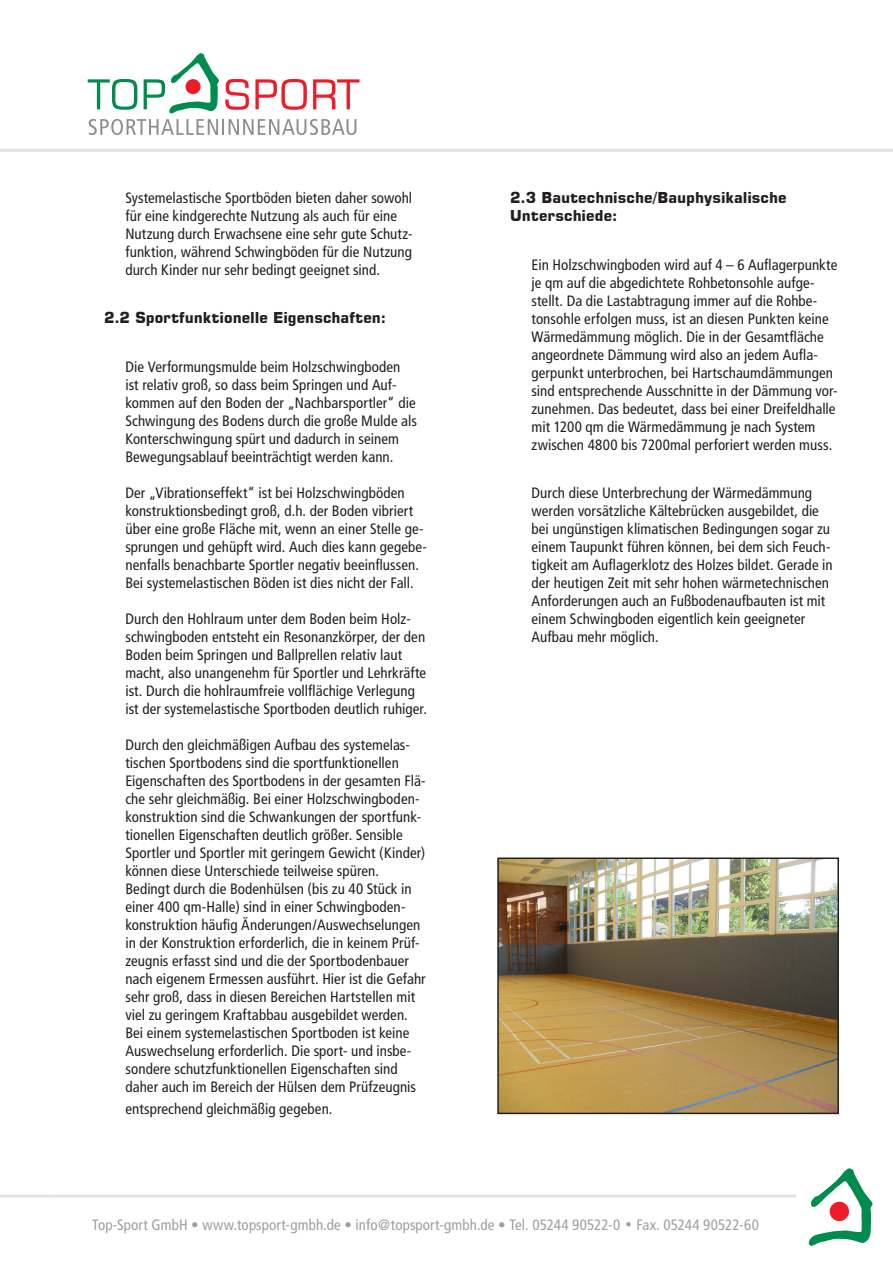
<style>
.page{position:relative;width:893px;height:1263px;background:#fff}
.page>*{position:absolute;margin:0;border:0;box-sizing:border-box;transform-origin:0 0}
.Body{font:condensed 15px/18px "Frutiger";letter-spacing:.005em;color:#231f20}
.t1{font:condensed 15px "Frutiger";letter-spacing:.005em;color:#9d9fa2}
.t2{font:700 15px/18px "Square 721 BT";color:#231f20}
.s1{font-family:"Square 721 BT";font-stretch:normal}
</style>
<div class="page">
<svg style="left:0;top:1197px;width:873px;height:47px"></svg>
<svg style="left:88px;top:79px;width:49px;height:31px"></svg>
<svg style="left:225px;top:79px;width:24px;height:31px"></svg>
<svg style="left:255px;top:79px;width:52px;height:31px"></svg>
<svg style="left:313px;top:79px;width:46px;height:30px"></svg>
<svg style="left:89px;top:119px;width:267px;height:16px"></svg>
<svg style="left:144px;top:53px;width:75px;height:60px"></svg>
<div style="left:186px;top:79px;width:15px;height:15px;background:#ee1c28;border-radius:50%"></div>
<hr style="left:0;top:149px;width:893px;height:3px;background:#e1e2e4">
<hr style="left:0;top:1194px;width:796px;height:3px;background:#e1e2e4">
<svg style="left:809px;top:1168px;width:63px;height:78px"></svg>
<div style="left:830px;top:1202px;width:19px;height:19px;background:#ee1c28;border-radius:50%"></div>
<img style="left:500px;top:860px;width:336px;height:251px">
<div style="left:497px;top:857px;width:342px;height:257px;border:2px solid #231f20"></div>
<p class="Body" style="left:125px;top:188px;width:289px">Systemelastische Sportböden bieten daher sowohl für eine kindgerechte Nutzung als auch für eine Nutzung durch Erwachsene eine sehr gute Schutz&shy;funktion, während Schwingböden für die Nutzung durch Kinder nur sehr bedingt geeignet sind.</p>
<h3 class="t2" style="left:104px;top:309px;width:283px">2.2 Sportfunktionelle Eigenschaften:</h3>
<p class="Body" style="left:125px;top:358px;width:293px">Die Verformungsmulde beim Holzschwingboden ist relativ groß, so dass beim Springen und Auf&shy;kommen auf den Boden der „Nachbarsportler“ die Schwingung des Bodens durch die große Mulde als Konterschwingung spürt und dadurch in seinem Bewegungsablauf beeinträchtigt werden kann.</p>
<p class="Body" style="left:125px;top:484px;width:303px">Der „Vibrationseffekt“ ist bei Holzschwingböden konstruktionsbedingt groß, d.h. der Boden vibriert über eine große Fläche mit, wenn an einer Stelle ge&shy;sprungen und gehüpft wird. Auch dies kann gegebe&shy;nenfalls benachbarte Sportler negativ beeinflussen.<br>Bei systemelastischen Böden ist dies nicht der Fall.</p>
<p class="Body" style="left:125px;top:610px;width:303px">Durch den Hohlraum unter dem Boden beim Holz&shy;schwingboden entsteht ein Resonanzkörper, der den Boden beim Springen und Ballprellen relativ laut macht, also unangenehm für Sportler und Lehrkräfte ist. Durch die hohlraumfreie vollflächige Verlegung ist der systemelastische Sportboden deutlich ruhiger.</p>
<p class="Body" style="left:125px;top:736px;width:302px">Durch den gleichmäßigen Aufbau des systemelas&shy;tischen Sportbodens sind die sportfunktionellen Eigenschaften des Sportbodens in der gesamten Flä&shy;che sehr gleichmäßig. Bei einer Holzschwingboden&shy;konstruktion sind die Schwankungen der sportfunk&shy;tionellen Eigenschaften deutlich größer. Sensible Sportler und Sportler mit geringem Gewicht (Kinder) können diese Unterschiede teilweise spüren.</p>
<p class="Body" style="left:125px;top:880px;width:302px">Bedingt durch die Bodenhülsen (bis zu 40 Stück in einer 400 qm-Halle) sind in einer Schwingboden&shy;konstruktion häufig Änderungen/Auswechselungen in der Konstruktion erforderlich, die in keinem Prüf&shy;zeugnis erfasst sind und die der Sportbodenbauer nach eigenem Ermessen ausführt. Hier ist die Gefahr sehr groß, dass in diesen Bereichen Hartstellen mit viel zu geringem Kraftabbau ausgebildet werden.<br>Bei einem systemelastischen Sportboden ist keine Auswechselung erforderlich. Die sport- und insbe&shy;sondere schutzfunktionellen Eigenschaften sind daher auch im Bereich der Hülsen dem Prüfzeugnis</p>
<p class="Body" style="left:125px;top:1100px;width:209px">entsprechend gleichmäßig gegeben.</p>
<h3 class="t2" style="left:510px;top:188px;width:278px">2.3 Bautechnische/Bauphysikalische<br>Unterschiede:</h3>
<p class="Body" style="left:531px;top:255px;width:308px">Ein Holzschwingboden wird auf 4 – 6 Auflagerpunkte je qm auf die abgedichtete Rohbetonsohle aufge&shy;stellt. Da die Lastabtragung immer auf die Rohbe&shy;tonsohle erfolgen muss, ist an diesen Punkten keine Wärmedämmung möglich. Die in der Gesamtfläche angeordnete Dämmung wird also an jedem Aufla&shy;gerpunkt unterbrochen, bei Hartschaumdämmungen sind entsprechende Ausschnitte in der Dämmung vor&shy;zunehmen. Das bedeutet, dass bei einer Dreifeldhalle mit 1200 qm die Wärmedämmung je nach System zwischen 4800 bis 7200mal perforiert werden muss.</p>
<p class="Body" style="left:531px;top:484px;width:303px">Durch diese Unterbrechung der Wärmedämmung werden vorsätzliche Kältebrücken ausgebildet, die bei ungünstigen klimatischen Bedingungen sogar zu einem Taupunkt führen können, bei dem sich Feuch&shy;tigkeit am Auflagerklotz des Holzes bildet. Gerade in der heutigen Zeit mit sehr hohen wärmetechnischen Anforderungen auch an Fußbodenaufbauten ist mit einem Schwingboden eigentlich kein geeigneter Aufbau mehr möglich.</p>
<p class="t1" style="left:92px;top:1216px;width:668px">Top-Sport GmbH • www.topsport-gmbh.de • info@topsport-gmbh.de • Tel. 05244 90522-0 <span class="s1">•</span> Fax. 05244 90522-60</p>
</div>
